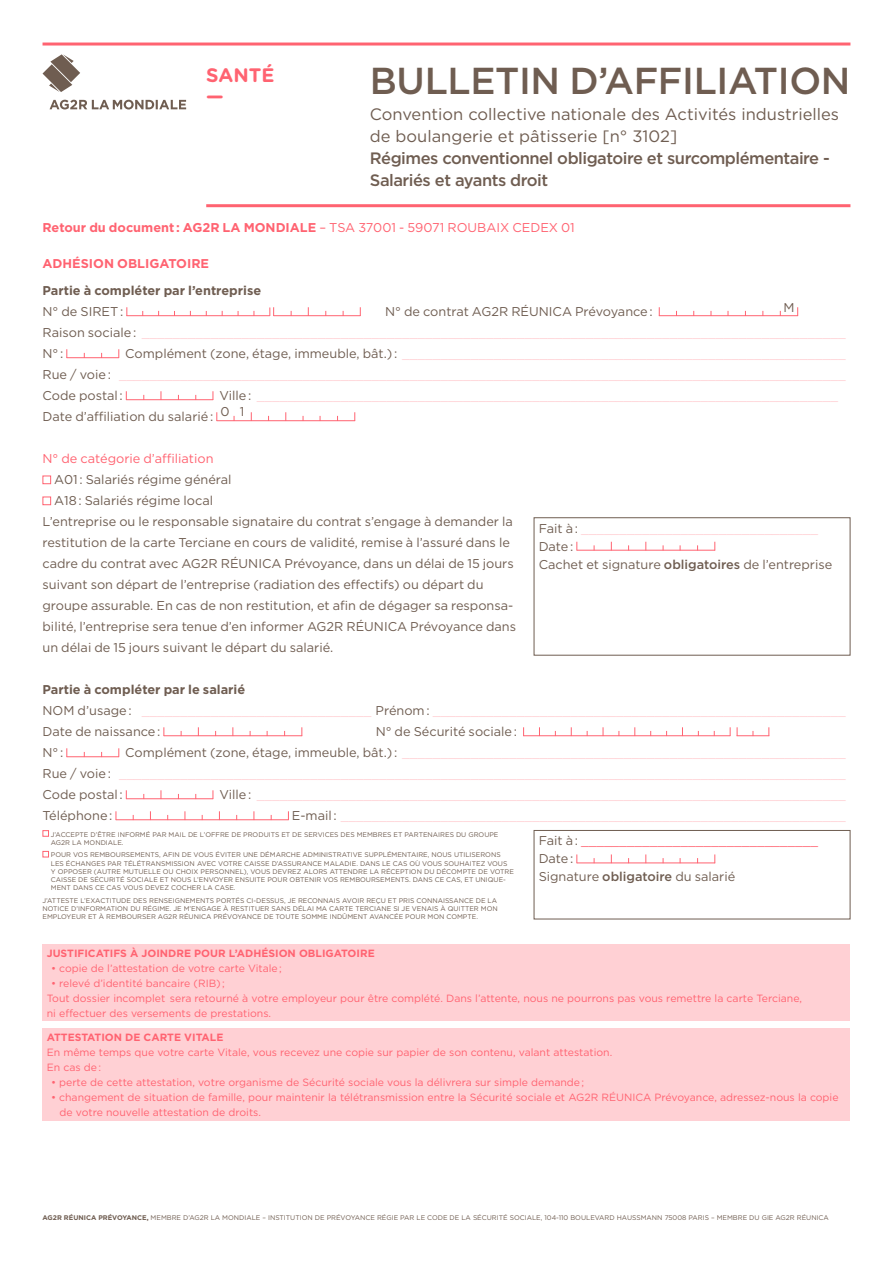
<style>
.page{position:relative;width:893px;height:1263px;background:#fff}
.page>*{position:absolute;margin:0;border:0;box-sizing:border-box;transform-origin:0 0}
.t1{font:500 37.5px "Gotham";letter-spacing:-.01em;color:#6f5d51}
.t2{font:700 19.5px/21px "Gotham Rounded";color:#ff6371}
.t3{font:16.5px/21.8px "Gotham";color:#6f5d51}
.t4{font:500 16.5px/21.8px "Gotham";letter-spacing:-.03em;color:#6f5d51}
.t5{font:12.75px/21px "Gotham";color:#ffd0d4}
.t6{font:12.75px/18px "Gotham";color:#6f5d51}
.t7{font:12.75px/18px "Gotham";color:#ff6371}
.t8{font:700 12.75px "Gotham";color:#ff6371}
.t9{font:700 12.75px "Gotham";color:#6f5d51}
.t10{font:10.5px/15px "Gotham";color:#ff6371}
.t11{font:700 10.5px "Gotham";color:#ff6371}
.t12{font:6.75px/8.2px "Gotham";color:#6f5d51}
.s1{font-weight:400}
.s2{color:#6f5d51}
.s3{font-weight:700;color:#6f5d51}
.s4{color:#ffd0d4}
.s5{font-weight:500}
.s6{font-weight:500;color:#6f5d51}
.s7{font-weight:700}
</style>
<div class="page">
<hr style="left:43px;top:43px;width:807px;height:3px;background:#ff6371">
<hr style="left:206px;top:204px;width:644px;height:3px;background:#ff6371">
<hr style="left:577px;top:550px;width:138px;height:1px;background:#ff6371">
<div style="left:534px;top:517px;width:316px;height:138px;border:1px solid #6f5d51"></div>
<hr style="left:577px;top:862px;width:138px;height:1px;background:#ff6371">
<div style="left:534px;top:830px;width:316px;height:89px;border:1px solid #6f5d51"></div>
<hr style="left:126px;top:315px;width:144px;height:1px;background:#ff6371">
<hr style="left:273px;top:315px;width:87px;height:1px;background:#ff6371">
<svg style="left:269px;top:307px;width:5px;height:9px"></svg>
<hr style="left:659px;top:315px;width:139px;height:1px;background:#ff6371">
<hr style="left:67px;top:357px;width:52px;height:1px;background:#ff6371">
<hr style="left:126px;top:399px;width:87px;height:1px;background:#ff6371">
<hr style="left:217px;top:420px;width:138px;height:1px;background:#ff6371">
<div style="left:43px;top:476px;width:8px;height:8px;background:#fff;border:1px solid #ff6371"></div>
<div style="left:43px;top:497px;width:8px;height:8px;background:#fff;border:1px solid #ff6371"></div>
<hr style="left:164px;top:735px;width:138px;height:1px;background:#ff6371">
<hr style="left:523px;top:735px;width:207px;height:1px;background:#ff6371">
<hr style="left:737px;top:735px;width:32px;height:1px;background:#ff6371">
<hr style="left:67px;top:756px;width:52px;height:1px;background:#ff6371">
<hr style="left:126px;top:798px;width:87px;height:1px;background:#ff6371">
<hr style="left:116px;top:819px;width:173px;height:1px;background:#ff6371">
<div style="left:43px;top:830px;width:6px;height:7px;border:1px solid #ff6371"></div>
<svg style="left:43px;top:851px;width:6px;height:6px"></svg>
<div style="left:43px;top:944px;width:807px;height:77px;background:#ffd0d4"></div>
<div style="left:43px;top:1029px;width:807px;height:92px;background:#ffd0d4"></div>
<svg style="left:43px;top:54px;width:143px;height:55px"></svg>
<h2 class="t2" style="left:206px;top:64px;width:70px">SANTÉ —</h2>
<h1 class="t1" style="left:370px;top:56px;width:482px">BULLETIN D’AFFILIATION</h1>
<h3 class="t3" style="left:370px;top:103px;width:471px">Convention collective nationale des Activités industrielles de boulangerie et pâtisserie [n° 3102]</h3>
<h3 class="t4" style="left:370px;top:147px;width:461px">Régimes conventionnel obligatoire et surcomplémentaire -<br>Salariés et ayants droit</h3>
<h3 class="t8" style="left:43px;top:219px;width:534px">Retour du document : AG2R LA MONDIALE <span class="s1">– TSA 37001 - 59071 ROUBAIX CEDEX 01</span></h3>
<h3 class="t8" style="left:43px;top:255px;width:168px">ADHÉSION OBLIGATOIRE</h3>
<h3 class="t9" style="left:43px;top:282px;width:220px">Partie à compléter par l’entreprise</h3>
<h3 class="t6" style="left:43px;top:302px;width:82px">N° de SIRET :</h3>
<h3 class="t6" style="left:385px;top:302px;width:269px">N° de contrat AG2R RÉUNICA Prévoyance :</h3>
<h3 class="t5" style="left:43px;top:295px;width:805px;line-height:24.8px;text-indent:741px"><span class="s2">M<br>Raison sociale :</span> ____________________________________________________________________________________________</h3>
<h3 class="t6" style="left:43px;top:344px;width:22px">N° :</h3>
<p class="t5" style="left:43px;top:343px;width:805px;text-align:justify;text-indent:83px"><span class="s2">Complément (zone, étage, immeuble, bât.) :</span> __________________________________________________________ <span class="s2">Rue / voie :</span> _______________________________________________________________________________________________ <span class="s2">Code postal :</span></p>
<h3 class="t5" style="left:43px;top:385px;width:797px;text-indent:177px"><span class="s2">Ville :</span> ____________________________________________________________________________<br><span class="s2">Date d’affiliation du salarié : </span><sup>0</sup> <sup>1</sup></h3>
<h3 class="t7" style="left:43px;top:449px;width:173px">N° de catégorie d’affiliation</h3>
<h3 class="t6" style="left:54px;top:470px;width:179px">A01 : Salariés régime général</h3>
<h3 class="t6" style="left:54px;top:491px;width:161px">A18 : Salariés régime local</h3>
<h3 class="t6" style="left:43px;top:512px;width:472px">L’entreprise ou le responsable signataire du contrat s’engage à demander la</h3>
<h3 class="t6" style="left:43px;top:533px;width:469px">restitution de la carte Terciane en cours de validité, remise à l’assuré dans le</h3>
<h3 class="t6" style="left:43px;top:554px;width:473px">cadre du contrat avec AG2R RÉUNICA Prévoyance, dans un délai de 15 jours</h3>
<h3 class="t6" style="left:43px;top:575px;width:443px">suivant son départ de l’entreprise (radiation des effectifs) ou départ du</h3>
<h3 class="t6" style="left:43px;top:596px;width:472px">groupe assurable. En cas de non restitution, et afin de dégager sa responsa-</h3>
<h3 class="t6" style="left:43px;top:617px;width:475px">bilité, l’entreprise sera tenue d’en informer AG2R RÉUNICA Prévoyance dans</h3>
<h3 class="t6" style="left:43px;top:638px;width:292px">un délai de 15 jours suivant le départ du salarié.</h3>
<h3 class="t5" style="left:43px;top:679px;width:805px"><span class="s3">Partie à compléter par le salarié<br></span><span class="s2">NOM d’usage :</span> ______________________________ <span class="s2">Prénom :</span> ______________________________________________________<br><span class="s2">Date de naissance :</span></h3>
<h3 class="t6" style="left:539px;top:519px;width:295px">Fait à : <span class="s4">_______________________________<br></span>Date :<br>Cachet et signature <span class="s5">obligatoires</span> de l’entreprise</h3>
<h3 class="t6" style="left:376px;top:722px;width:143px">N° de Sécurité sociale :</h3>
<p class="t5" style="left:43px;top:742px;width:805px;text-align:justify;text-indent:83px"><span class="s2">Complément (zone, étage, immeuble, bât.) :</span> __________________________________________________________ <span class="s2">Rue / voie :</span> _______________________________________________________________________________________________ <span class="s2">Code postal :</span></p>
<h3 class="t6" style="left:43px;top:743px;width:22px">N° :</h3>
<h3 class="t5" style="left:219px;top:784px;width:628px"><span class="s2">Ville :</span> _____________________________________________________________________________</h3>
<h3 class="t6" style="left:43px;top:806px;width:71px">Téléphone :</h3>
<h3 class="t5" style="left:292px;top:805px;width:555px"><span class="s2">E-mail :</span> __________________________________________________________________</h3>
<p class="t12" style="left:51px;top:830px;width:449px">J’ACCEPTE D’ÊTRE INFORMÉ PAR MAIL DE L’OFFRE DE PRODUITS ET DE SERVICES DES MEMBRES ET PARTENAIRES DU GROUPE<br>AG2R LA MONDIALE.</p>
<p class="t12" style="left:51px;top:851px;width:465px">POUR VOS REMBOURSEMENTS, AFIN DE VOUS ÉVITER UNE DÉMARCHE ADMINISTRATIVE SUPPLÉMENTAIRE, NOUS UTILISERONS LES ÉCHANGES PAR TÉLÉTRANSMISSION AVEC VOTRE CAISSE D’ASSURANCE MALADIE. DANS LE CAS OÙ VOUS SOUHAITEZ VOUS<br>Y OPPOSER (AUTRE MUTUELLE OU CHOIX PERSONNEL), VOUS DEVREZ ALORS ATTENDRE LA RÉCEPTION DU DÉCOMPTE DE VOTRE CAISSE DE SÉCURITÉ SOCIALE ET NOUS L’ENVOYER ENSUITE POUR OBTENIR VOS REMBOURSEMENTS. DANS CE CAS, ET UNIQUE-MENT DANS CE CAS VOUS DEVEZ COCHER LA CASE.</p>
<p class="t12" style="left:43px;top:896px;width:457px;text-align:justify">J’ATTESTE L’EXACTITUDE DES RENSEIGNEMENTS PORTÉS CI-DESSUS, JE RECONNAIS AVOIR REÇU ET PRIS CONNAISSANCE DE LA NOTICE D’INFORMATION DU RÉGIME. JE M’ENGAGE À RESTITUER SANS DÉLAI MA CARTE TERCIANE SI JE VENAIS À QUITTER MON EMPLOYEUR ET À REMBOURSER AG2R RÉUNICA PRÉVOYANCE DE TOUTE SOMME INDÛMENT AVANCÉE POUR MON COMPTE.</p>
<h3 class="t11" style="left:47px;top:946px;width:329px">JUSTIFICATIFS À JOINDRE POUR L’ADHÉSION OBLIGATOIRE</h3>
<h3 class="t10" style="left:51px;top:960px;width:232px">• copie de l’attestation de votre carte Vitale ;</h3>
<h3 class="t10" style="left:47px;top:975px;width:757px;text-indent:4px">• relevé d’identité bancaire (RIB) ;<br>Tout dossier incomplet sera retourné à votre employeur pour être complété. Dans l’attente, nous ne pourrons pas vous remettre la carte Terciane, ni effectuer des versements de prestations.</h3>
<h3 class="t11" style="left:47px;top:1031px;width:178px">ATTESTATION DE CARTE VITALE</h3>
<h3 class="t10" style="left:47px;top:1045px;width:567px">En même temps que votre carte Vitale, vous recevez une copie sur papier de son contenu, valant attestation.<br>En cas de :</h3>
<h3 class="t10" style="left:51px;top:1075px;width:535px">• perte de cette attestation, votre organisme de Sécurité sociale vous la délivrera sur simple demande ;</h3>
<h3 class="t10" style="left:60px;top:1090px;width:780px;text-indent:-9px">• changement de situation de famille, pour maintenir la télétransmission entre la Sécurité sociale et AG2R RÉUNICA Prévoyance, adressez-nous la copie de votre nouvelle attestation de droits.</h3>
<h3 class="t7" style="left:539px;top:831px;width:281px"><span class="s2">Fait à :</span> _______________________________<br><span class="s2">Date :<br>Signature</span> <span class="s6">obligatoire</span> <span class="s2">du salarié</span></h3>
<p class="t12" style="left:43px;top:1214px;width:788px"><span class="s7">AG2R RÉUNICA PRÉVOYANCE,</span> MEMBRE D’AG2R LA MONDIALE – INSTITUTION DE PRÉVOYANCE RÉGIE PAR LE CODE DE LA SÉCURITÉ SOCIALE, 104-110 BOULEVARD HAUSSMANN 75008 PARIS – MEMBRE DU GIE AG2R RÉUNICA</p>
</div>
